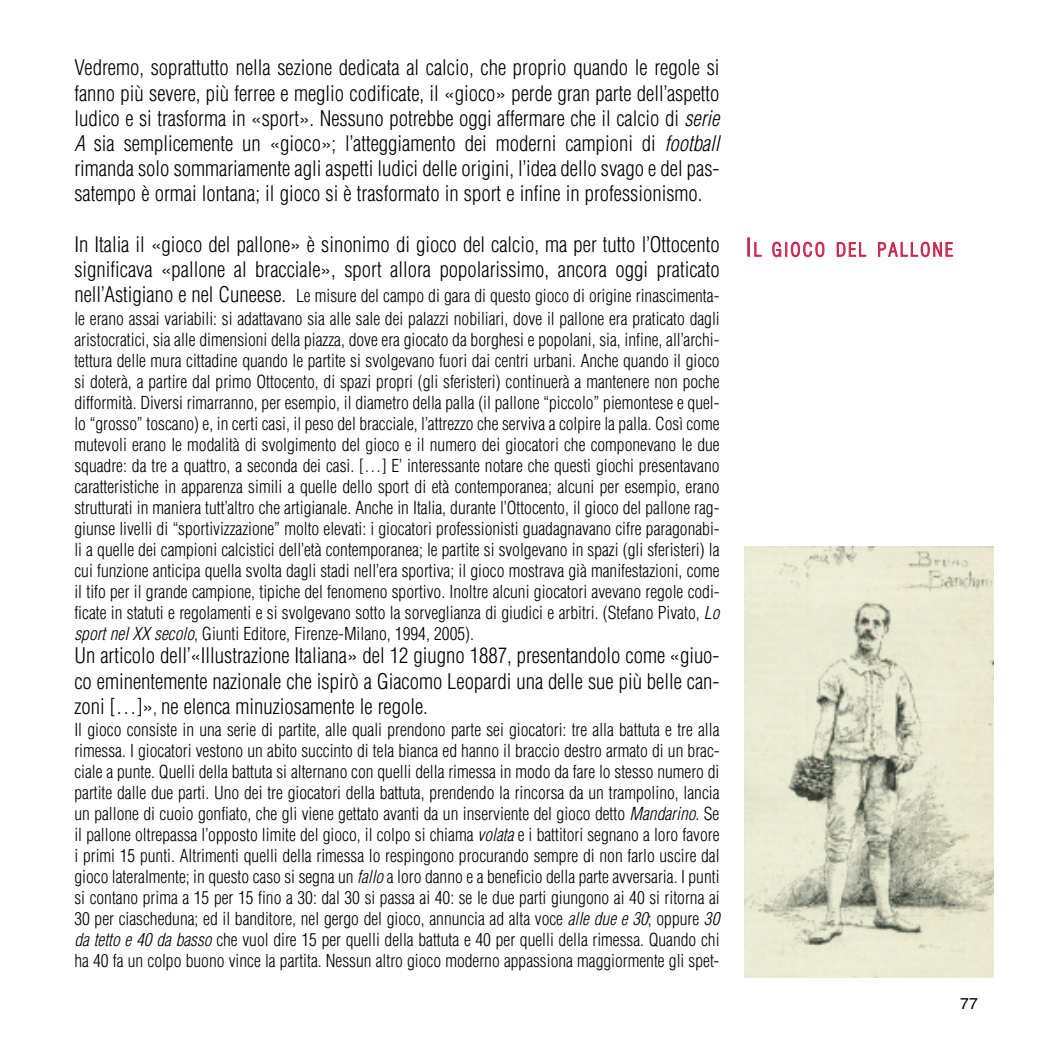
<style>
.page{position:relative;width:1042px;height:1042px;background:#fff}
.page>*{position:absolute;margin:0;border:0;box-sizing:border-box;transform-origin:0 0}
.t1{font:300 condensed 21px/25.2px "Helvetica";color:#000;text-align:justify}
.t2{font:300 condensed 18.38px "Helvetica";letter-spacing:.115em;color:#ca284d}
.t3{font:300 condensed 17.5px/21px "Helvetica";color:#000;text-align:justify}
.t4{font:15.75px "Helvetica";color:#000}
.s1{font-style:italic}
.s2{font-size:21px}
.s3{font-size:17.5px}
.s4{font-size:24.5px}
</style>
<div class="page">
<img style="left:744px;top:547px;width:249px;height:430px">
<p class="t1" style="left:74px;top:55px;width:647px">Vedremo, soprattutto nella sezione dedicata al calcio, che proprio quando le regole si fanno più severe, più ferree e meglio codificate, il «gioco» perde gran parte dell’aspetto ludico e si trasforma in «sport». Nessuno potrebbe oggi affermare che il calcio di <span class="s1">serie A</span> sia semplicemente un «gioco»; l’atteggiamento dei moderni campioni di <span class="s1">football </span>rimanda solo sommariamente agli aspetti ludici delle origini, l’idea dello svago e del pas&shy;satempo è ormai lontana; il gioco si è trasformato in sport e infine in professionismo.</p>
<p class="t1" style="left:74px;top:232px;width:647px">In Italia il «gioco del pallone» è sinonimo di gioco del calcio, ma per tutto l’Ottocento significava «pallone al bracciale», sport allora popolarissimo, ancora oggi praticato</p>
<p class="t3" style="left:74px;top:285px;width:647px;line-height:22.6px"><span class="s2">nell’Astigiano e nel Cuneese.</span> Le misure del campo di gara di questo gioco di origine rinascimenta&shy;le erano assai variabili: si adattavano sia alle sale dei palazzi nobiliari, dove il pallone era praticato dagli</p>
<p class="t3" style="left:74px;top:329px;width:647px">aristocratici, sia alle dimensioni della piazza, dove era giocato da borghesi e popolani, sia, infine, all’archi&shy;tettura delle mura cittadine quando le partite si svolgevano fuori dai centri urbani. Anche quando il gioco si doterà, a partire dal primo Ottocento, di spazi propri (gli sferisteri) continuerà a mantenere non poche difformità. Diversi rimarranno, per esempio, il diametro della palla (il pallone “piccolo” piemontese e quel&shy;lo “grosso” toscano) e, in certi casi, il peso del bracciale, l’attrezzo che serviva a colpire la palla. Così come mutevoli erano le modalità di svolgimento del gioco e il numero dei giocatori che componevano le due squadre: da tre a quattro, a seconda dei casi. […] E’ interessante notare che questi giochi presentavano caratteristiche in apparenza simili a quelle dello sport di età contemporanea; alcuni per esempio, erano strutturati in maniera tutt’altro che artigianale. Anche in Italia, durante l’Ottocento, il gioco del pallone rag&shy;giunse livelli di “sportivizzazione” molto elevati: i giocatori professionisti guadagnavano cifre paragonabi&shy;li a quelle dei campioni calcistici dell’età contemporanea; le partite si svolgevano in spazi (gli sferisteri) la cui funzione anticipa quella svolta dagli stadi nell’era sportiva; il gioco mostrava già manifestazioni, come il tifo per il grande campione, tipiche del fenomeno sportivo. Inoltre alcuni giocatori avevano regole codi&shy;ficate in statuti e regolamenti e si svolgevano sotto la sorveglianza di giudici e arbitri. (Stefano Pivato, <span class="s1">Lo sport nel XX secolo</span>, Giunti Editore, Firenze-Milano, 1994, 2005).</p>
<p class="t1" style="left:74px;top:643px;width:647px">Un articolo dell’«Illustrazione Italiana» del 12 giugno 1887, presentandolo come «giuo&shy;co eminentemente nazionale che ispirò a Giacomo Leopardi una delle sue più belle can&shy;zoni […]»<span class="s3">,</span> ne elenca minuziosamente le regole.</p>
<p class="t3" style="left:74px;top:720px;width:647px">Il gioco consiste in una serie di partite, alle quali prendono parte sei giocatori: tre alla battuta e tre alla rimessa. I giocatori vestono un abito succinto di tela bianca ed hanno il braccio destro armato di un brac&shy;ciale a punte. Quelli della battuta si alternano con quelli della rimessa in modo da fare lo stesso numero di partite dalle due parti. Uno dei tre giocatori della battuta, prendendo la rincorsa da un trampolino, lancia un pallone di cuoio gonfiato, che gli viene gettato avanti da un inserviente del gioco detto <span class="s1">Mandarino</span>. Se il pallone oltrepassa l’opposto limite del gioco, il colpo si chiama <span class="s1">volata</span> e i battitori segnano a loro favore i primi 15 punti. Altrimenti quelli della rimessa lo respingono procurando sempre di non farlo uscire dal gioco lateralmente; in questo caso si segna un <span class="s1">fallo</span> a loro danno e a beneficio della parte avversaria. I punti si contano prima a 15 per 15 fino a 30: dal 30 si passa ai 40: se le due parti giungono ai 40 si ritorna ai 30 per ciascheduna; ed il banditore, nel gergo del gioco, annuncia ad alta voce <span class="s1">alle due e 30</span>; oppure <span class="s1">30 da tetto e 40 da basso</span> che vuol dire 15 per quelli della battuta e 40 per quelli della rimessa. Quando chi ha 40 fa un colpo buono vince la partita. Nessun altro gioco moderno appassiona maggiormente gli spet-</p>
<p class="t2" style="left:746px;top:239px;width:208px"><span class="s4">I</span>L GIOCO DEL PALLONE</p>
<p class="t4" style="left:960px;top:997px;width:19px">77</p>
</div>
